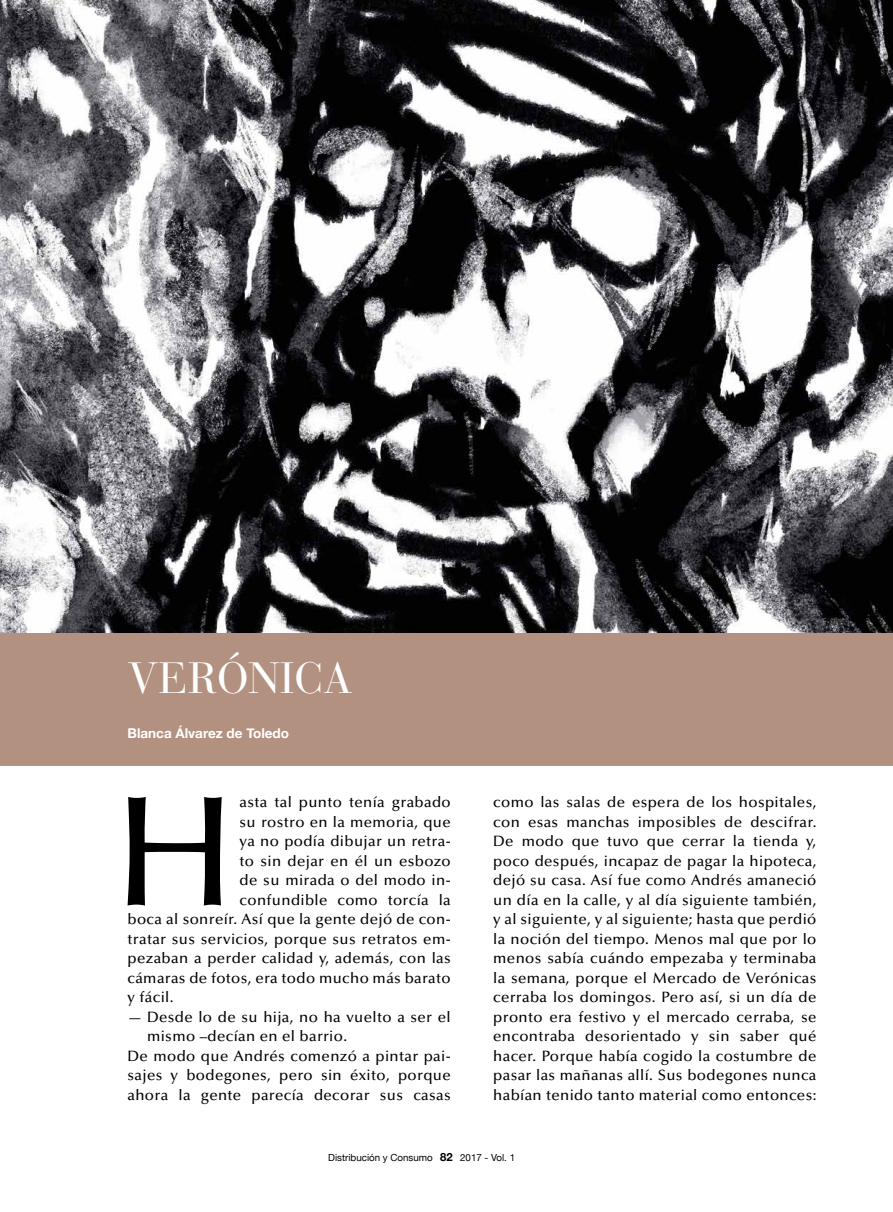
<style>
.page{position:relative;width:893px;height:1212px;background:#fff}
.page>*{position:absolute;margin:0;border:0;box-sizing:border-box;transform-origin:0 0}
.t1{font:500 156.9px "Optima";color:#000}
.t2{font:43.5px "Bauer Bodoni CE";color:#fff}
.t3{font:500 15px/19.5px "Optima";letter-spacing:.025em;color:#000;text-align:justify}
.t4{font:700 13.5px "Helvetica Neue";color:#fff}
.t5{font:9.75px "Helvetica Neue";color:#000}
.s1{font-weight:700;font-size:11.25px}
</style>
<div class="page">
<img style="left:0;top:0;width:893px;height:633px">
<div style="left:0;top:633px;width:893px;height:133px;background:#b39180"></div>
<h2 class="t2" style="left:128px;top:652px;width:226px">VERÓNICA</h2>
<p class="t4" style="left:128px;top:725px;width:163px">Blanca Álvarez de Toledo</p>
<h1 class="t1" style="left:114px;top:764px;width:124px">H</h1>
<p class="t3" style="left:240px;top:793px;width:213px">asta tal punto tenía grabado</p>
<p class="t3" style="left:240px;top:812px;width:213px">su rostro en la memoria, que</p>
<p class="t3" style="left:240px;top:832px;width:213px">ya no podía dibujar un retra-</p>
<p class="t3" style="left:240px;top:851px;width:213px">to sin dejar en él un esbozo</p>
<p class="t3" style="left:240px;top:871px;width:213px">de su mirada o del modo in-</p>
<p class="t3" style="left:240px;top:890px;width:213px">confundible como torcía la</p>
<p class="t3" style="left:128px;top:910px;width:325px">boca al sonreír. Así que la gente dejó de con-</p>
<p class="t3" style="left:128px;top:929px;width:325px">tratar sus servicios, porque sus retratos em-</p>
<p class="t3" style="left:128px;top:949px;width:325px">pezaban a perder calidad y, además, con las</p>
<p class="t3" style="left:128px;top:968px;width:325px">cámaras de fotos, era todo mucho más barato</p>
<p class="t3" style="left:128px;top:988px;width:47px">y fácil.</p>
<p class="t3" style="left:128px;top:1007px;width:325px">— Desde lo de su hija, no ha vuelto a ser el</p>
<p class="t3" style="left:147px;top:1027px;width:202px">mismo –decían en el barrio.</p>
<p class="t3" style="left:128px;top:1046px;width:325px">De modo que Andrés comenzó a pintar pai-</p>
<p class="t3" style="left:128px;top:1066px;width:325px">sajes y bodegones, pero sin éxito, porque</p>
<p class="t3" style="left:128px;top:1085px;width:325px">ahora la gente parecía decorar sus casas</p>
<p class="t3" style="left:493px;top:793px;width:325px">como las salas de espera de los hospitales, con esas manchas imposibles de descifrar.<br>De modo que tuvo que cerrar la tienda y, poco después, incapaz de pagar la hipoteca, dejó su casa. Así fue como Andrés amaneció un día en la calle, y al día siguiente también, y al siguiente, y al siguiente; hasta que perdió la noción del tiempo. Menos mal que por lo menos sabía cuándo empezaba y terminaba la semana, porque el Mercado de Verónicas cerraba los domingos. Pero así, si un día de pronto era festivo y el mercado cerraba, se encontraba desorientado y sin saber qué hacer. Porque había cogido la costumbre de pasar las mañanas allí. Sus bodegones nunca habían tenido tanto material como entonces:</p>
<p class="t5" style="left:328px;top:1152px;width:188px">Distribución y Consumo <span class="s1">82</span> 2017 - Vol. 1</p>
</div>
